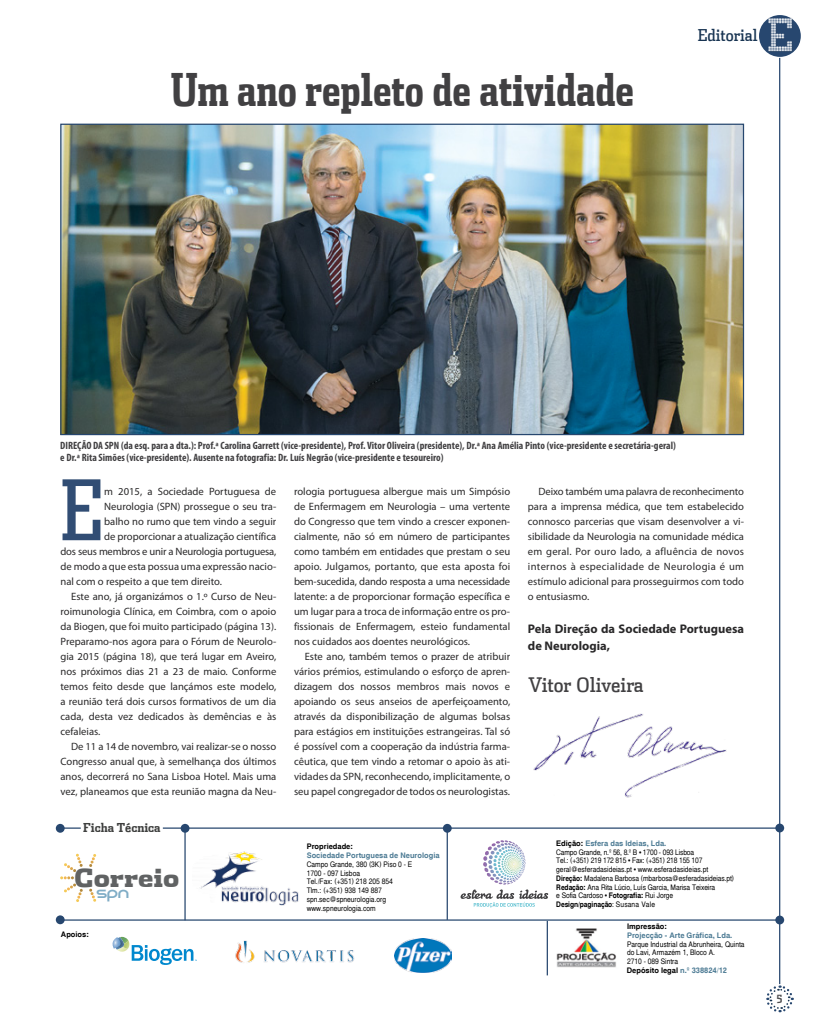
<style>
.page{position:relative;width:815px;height:1028px;background:#fff}
.page>*{position:absolute;margin:0;border:0;box-sizing:border-box;transform-origin:0 0}
.t1{font:83.5px "Dispatch Comp";color:#314d74}
.t2{font:700 45px "Dispatch Comp Tab";color:#414042}
.t3{font:900 24.88px "Dispatch";color:#606263}
.t4{font:20px "Dispatch Cond";color:#414042}
.t5{font:18.38px "REZ";color:#80adc6;scale:1.22 1}
.t6{font:16.25px "Dispatch Cond Tab";color:#183452}
.t7{font:700 12.5px/17.5px "Myriad Pro";color:#292829}
.t8{font:700 12.25px "Dispatch Cond Tab";color:#3e3f3e}
.t9{font:700 11.25px "Dispatch Comp";color:#4d4d4f}
.t10{font:10.62px/15px "Myriad Pro";color:#292829;text-align:justify}
.t11{font:700 condensed 10.62px/11.2px "Myriad Pro";color:#414042}
.t12{font:10.62px "Myriad Pro";letter-spacing:-.02em;color:#292829}
.t13{font:7.5px/8.8px "Helsinki";color:#000;scale:.89 1}
.t14{font:700 7.5px "Helsinki";color:#4d7b94}
.t15{font:700 7.5px "Helsinki";color:#000}
.s1{font-weight:700}
.s2{font-weight:700;color:#4d7b94}
.s3{color:#4d7b94}
</style>
<div class="page">
<img style="left:533px;top:713px;width:194px;height:85px">
<img style="left:235px;top:940px;width:119px;height:23px">
<img style="left:395px;top:938px;width:57px;height:34px">
<svg style="left:89px;top:854px;width:7px;height:13px"></svg>
<svg style="left:89px;top:888px;width:7px;height:14px"></svg>
<svg style="left:60px;top:853px;width:23px;height:49px"></svg>
<div style="left:775px;top:915px;width:9px;height:9px;background:#27476f;border-radius:50%"></div>
<div style="left:775px;top:823px;width:9px;height:9px;background:#27476f;border-radius:50%"></div>
<div style="left:443px;top:824px;width:9px;height:8px;background:#27476f;border-radius:50%"></div>
<div style="left:181px;top:824px;width:9px;height:8px;background:#27476f;border-radius:50%"></div>
<div style="left:56px;top:824px;width:9px;height:8px;background:#27476f;border-radius:50%"></div>
<div style="left:56px;top:915px;width:9px;height:9px;background:#27476f;border-radius:50%"></div>
<svg style="left:64px;top:827px;width:17px;height:1px"></svg>
<hr style="left:163px;top:827px;width:617px;height:1px;background:#27476f">
<hr style="left:60px;top:919px;width:720px;height:1px;background:#27476f">
<hr style="left:447px;top:828px;width:1px;height:91px;background:#27476f">
<hr style="left:547px;top:921px;width:1px;height:54px;background:#27476f">
<hr style="left:184px;top:828px;width:2px;height:92px;background:#27476f">
<img style="left:556px;top:928px;width:60px;height:40px">
<svg style="left:461px;top:840px;width:87px;height:67px"></svg>
<img style="left:200px;top:851px;width:99px;height:54px">
<img style="left:62px;top:126px;width:680px;height:307px">
<svg style="left:112px;top:936px;width:85px;height:29px"></svg>
<svg style="left:766px;top:984px;width:28px;height:29px"></svg>
<hr style="left:779px;top:58px;width:1px;height:926px;background:#27476f">
<div style="left:759px;top:15px;width:42px;height:42px;background:#27476f;border-radius:50%"></div>
<img style="left:765px;top:17px;width:30px;height:38px">
<h2 class="t2" style="left:171px;top:61px;width:465px">Um ano repleto de atividade</h2>
<h3 class="t6" style="left:698px;top:25px;width:61px">Editorial</h3>
<p class="t11" style="left:60px;top:440px;width:617px">DIREÇÃO DA SPN (da esq. para a dta.): Prof.ª Carolina Garrett (vice-presidente), Prof. Vitor Oliveira (presidente), Dr.ª Ana Amélia Pinto (vice-presidente e secretária-geral) e Dr.ª Rita Simões (vice-presidente). Ausente na fotografia: Dr. Luís Negrão (vice-presidente e tesoureiro)</p>
<h1 class="t1" style="left:61px;top:459px;width:45px">E</h1>
<p class="t10" style="left:104px;top:484px;width:174px">m 2015, a Sociedade Portuguesa de</p>
<p class="t10" style="left:104px;top:499px;width:174px">Neurologia (SPN) prossegue o seu tra-</p>
<p class="t10" style="left:104px;top:514px;width:174px">balho no rumo que tem vindo a seguir</p>
<p class="t10" style="left:104px;top:529px;width:174px">de proporcionar a atualização científica</p>
<p class="t12" style="left:61px;top:545px;width:217px">dos seus membros e unir a Neurologia portuguesa,</p>
<p class="t10" style="left:61px;top:559px;width:217px">de modo a que esta possua uma expressão nacio-</p>
<p class="t10" style="left:61px;top:574px;width:163px">nal com o respeito a que tem direito.</p>
<p class="t10" style="left:71px;top:589px;width:207px">Este ano, já organizámos o 1.º Curso de Neu-</p>
<p class="t10" style="left:61px;top:604px;width:217px">roimunologia Clínica, em Coimbra, com o apoio</p>
<p class="t10" style="left:61px;top:619px;width:217px">da Biogen, que foi muito participado (página 13).</p>
<p class="t10" style="left:61px;top:634px;width:217px">Preparamo-nos agora para o Fórum de Neurolo-</p>
<p class="t10" style="left:61px;top:649px;width:217px">gia 2015 (página 18), que terá lugar em Aveiro,</p>
<p class="t10" style="left:61px;top:664px;width:217px">nos próximos dias 21 a 23 de maio. Conforme</p>
<p class="t10" style="left:61px;top:679px;width:217px">temos feito desde que lançámos este modelo,</p>
<p class="t10" style="left:61px;top:694px;width:217px">a reunião terá dois cursos formativos de um dia</p>
<p class="t10" style="left:61px;top:709px;width:217px">cada, desta vez dedicados às demências e às</p>
<p class="t10" style="left:61px;top:724px;width:41px">cefaleias.</p>
<p class="t10" style="left:71px;top:739px;width:207px">De 11 a 14 de novembro, vai realizar-se o nosso</p>
<p class="t10" style="left:61px;top:754px;width:217px">Congresso anual que, à semelhança dos últimos</p>
<p class="t10" style="left:61px;top:769px;width:217px">anos, decorrerá no Sana Lisboa Hotel. Mais uma</p>
<p class="t10" style="left:61px;top:784px;width:217px">vez, planeamos que esta reunião magna da Neu-</p>
<p class="t8" style="left:83px;top:820px;width:79px">Ficha Técnica</p>
<h3 class="t3" style="left:75px;top:859px;width:106px">Correio</h3>
<h3 class="t5" style="left:97px;top:886px;width:28px">spn</h3>
<p class="t15" style="left:61px;top:929px;width:29px">Apoios:</p>
<p class="t10" style="left:294px;top:484px;width:218px">rologia portuguesa albergue mais um Simpósio de Enfermagem em Neurologia – uma vertente do Congresso que tem vindo a crescer exponen&shy;cialmente, não só em número de participantes como também em entidades que prestam o seu apoio. Julgamos, portanto, que esta aposta foi bem-sucedida, dando resposta a uma necessidade latente: a de proporcionar formação específica e um lugar para a troca de informação entre os pro&shy;fissionais de Enfermagem, esteio fundamental nos cuidados aos doentes neurológicos.</p>
<p class="t10" style="left:294px;top:649px;width:218px;text-indent:11px">Este ano, também temos o prazer de atribuir vários prémios, estimulando o esforço de apren&shy;dizagem dos nossos membros mais novos e apoiando os seus anseios de aperfeiçoamento, através da disponibilização de algumas bolsas para estágios em instituições estrangeiras. Tal só é possível com a cooperação da indústria farma&shy;cêutica, que tem vindo a retomar o apoio às ati&shy;vidades da SPN, reconhecendo, implicitamente, o seu papel congregador de todos os neurologistas.</p>
<p class="t15" style="left:307px;top:841px;width:48px">Propriedade:</p>
<p class="t14" style="left:307px;top:850px;width:134px">Sociedade Portuguesa de Neurologia</p>
<p class="t13" style="left:307px;top:859px;width:120px">Campo Grande, 380 (3K) Piso 0 ‑ E<br>1700 ‑ 097 Lisboa<br>Tel./Fax: (+351) 218 205 854<br>Tlm.: (+351) 938 149 887 spn.sec@spneurologia.org www.spneurologia.com</p>
<p class="t10" style="left:528px;top:484px;width:218px;text-indent:11px">Deixo também uma palavra de reconhecimento para a imprensa médica, que tem estabelecido connosco parcerias que visam desenvolver a vi&shy;sibilidade da Neurologia na comunidade médica em geral. Por ouro lado, a afluência de novos internos à especialidade de Neurologia é um estímulo adicional para prosseguirmos com todo o entusiasmo.</p>
<p class="t7" style="left:528px;top:619px;width:218px">Pela Direção da Sociedade Portuguesa de Neurologia,</p>
<h3 class="t4" style="left:528px;top:672px;width:117px">Vitor Oliveira</h3>
<p class="t13" style="left:556px;top:838px;width:201px"><span class="s1">Edição:</span> <span class="s2">Esfera das Ideias, Lda.<br></span>Campo Grande, n.º 56, 8.º B • 1700 ‑ 093 Lisboa<br>Tel.: (+351) 219 172 815 • Fax: (+351) 218 155 107 geral@esferadasideias.pt • www.esferadasideias.pt <span class="s1">Direção:</span> Madalena Barbosa (mbarbosa@esferadasideias.pt)<br><span class="s1">Redação:</span> Ana Rita Lúcio, Luís Garcia, Marisa Teixeira<br>e Sofia Cardoso • <span class="s1">Fotografia:</span> Rui Jorge<br><span class="s1">Design/paginação</span>: Susana Vale</p>
<p class="t15" style="left:627px;top:921px;width:42px">Impressão:</p>
<p class="t14" style="left:627px;top:930px;width:107px">Projecção ‑ Arte Gráfica, Lda.</p>
<p class="t13" style="left:627px;top:939px;width:134px">Parque Industrial da Abrunheira, Quinta do Lavi, Armazém 1, Bloco A.<br>2710 ‑ 089 Sintra</p>
<p class="t15" style="left:627px;top:965px;width:102px">Depósito legal <span class="s3">n.º 338824/12</span></p>
<p class="t9" style="left:777px;top:992px;width:7px">5</p>
</div>
